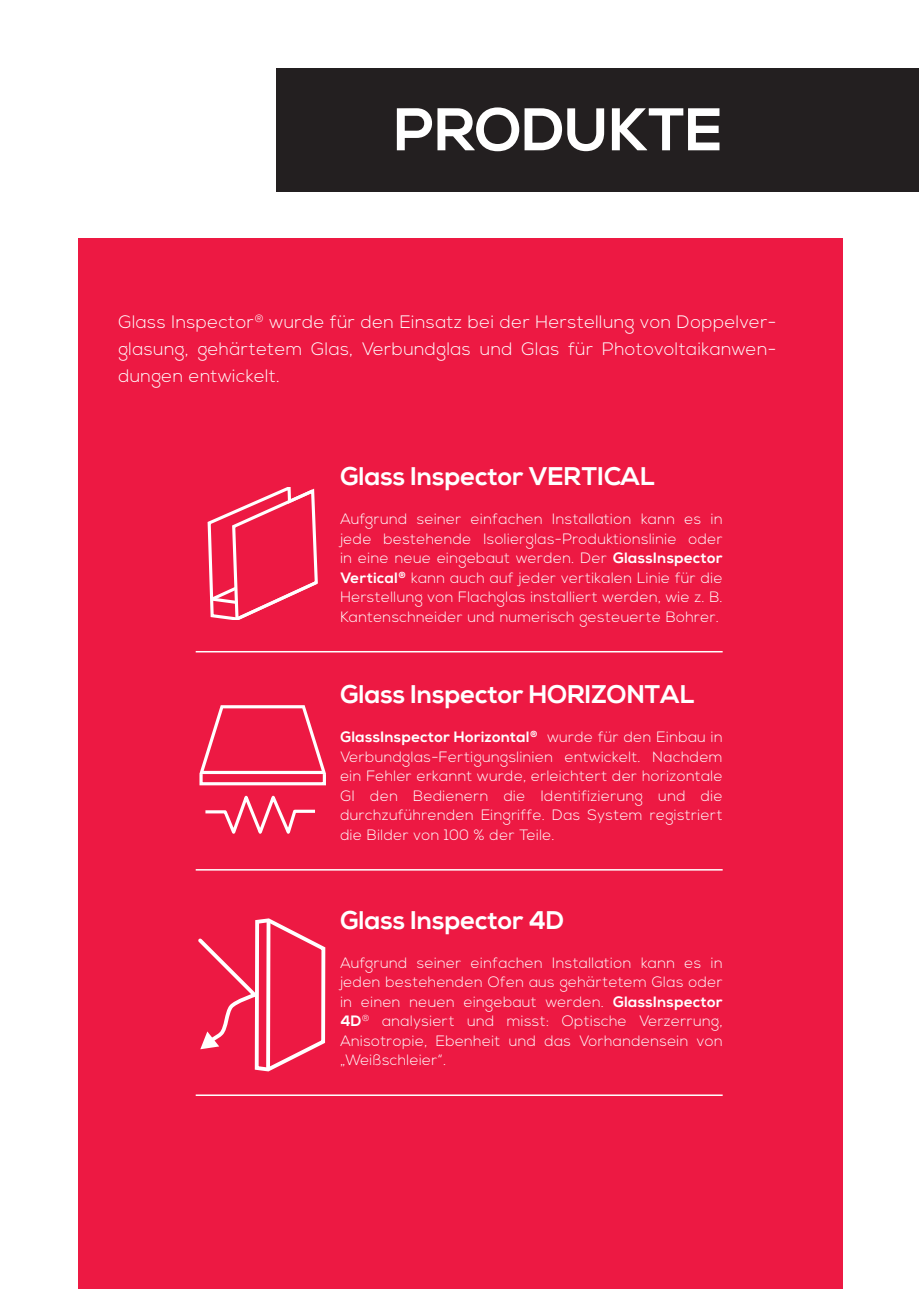
<style>
.page{position:relative;width:919px;height:1289px;background:#fff}
.page>*{position:absolute;margin:0;border:0;box-sizing:border-box;transform-origin:0 0}
.t1{font:700 60px "Nexa";color:#fff}
.t2{font:700 25.5px "Nexa";color:#fff}
.t3{font:300 18px/27px "Nexa";letter-spacing:.025em;color:#fff;text-align:justify}
.t4{font:300 15px/19.5px "Nexa";letter-spacing:.025em;color:#fff;text-align:justify}
.s1{font-weight:700}
</style>
<div class="page">
<div style="left:276px;top:69px;width:642px;height:123px;background:#231f20"></div>
<div style="left:78px;top:238px;width:764px;height:1050px;background:#ed1943"></div>
<hr style="left:196px;top:651px;width:526px;height:1px;background:#fff">
<hr style="left:196px;top:869px;width:526px;height:1px;background:#fff">
<hr style="left:196px;top:1094px;width:526px;height:1px;background:#fff">
<svg style="left:207px;top:487px;width:111px;height:133px"></svg>
<svg style="left:200px;top:705px;width:126px;height:67px"></svg>
<div style="left:199px;top:772px;width:127px;height:13px;border:3px solid #fff"></div>
<svg style="left:205px;top:795px;width:110px;height:39px"></svg>
<svg style="left:198px;top:918px;width:128px;height:154px"></svg>
<h1 class="t1" style="left:394px;top:95px;width:330px">PRODUKTE</h1>
<p class="t3" style="left:118px;top:309px;width:659px">Glass Inspector<sup>®</sup> wurde für den Einsatz bei der Herstellung von Doppelver&shy;glasung, gehärtetem Glas, Verbundglas und Glas für Photovoltaikanwen&shy;dungen entwickelt.</p>
<h2 class="t2" style="left:340px;top:462px;width:316px">Glass Inspector VERTICAL</h2>
<p class="t4" style="left:340px;top:510px;width:384px">Aufgrund seiner einfachen Installation kann es in jede bestehende Isolierglas-Produktionslinie oder in eine neue eingebaut werden. Der <span class="s1">GlassInspector Vertical</span><sup>®</sup> kann auch auf jeder vertikalen Linie für die Herstellung von Flachglas installiert werden, wie z. B.<br>Kantenschneider und numerisch gesteuerte Bohrer.</p>
<h2 class="t2" style="left:340px;top:680px;width:356px">Glass Inspector HORIZONTAL</h2>
<p class="t4" style="left:340px;top:728px;width:384px"><span class="s1">GlassInspector Horizontal</span><sup>®</sup> wurde für den Einbau in Verbundglas-Fertigungslinien entwickelt. Nachdem ein Fehler erkannt wurde, erleichtert der horizontale GI den Bedienern die Identifizierung und die durchzuführenden Eingriffe. Das System registriert die Bilder von 100 % der Teile.</p>
<h2 class="t2" style="left:340px;top:905px;width:225px">Glass Inspector 4D</h2>
<p class="t4" style="left:340px;top:953px;width:384px">Aufgrund seiner einfachen Installation kann es in jeden bestehenden Ofen aus gehärtetem Glas oder in einen neuen eingebaut werden. <span class="s1">GlassInspector 4D</span><sup>®</sup> analysiert und misst: Optische Verzerrung, Anisotropie, Ebenheit und das Vorhandensein von „Weißschleier“.</p>
</div>
